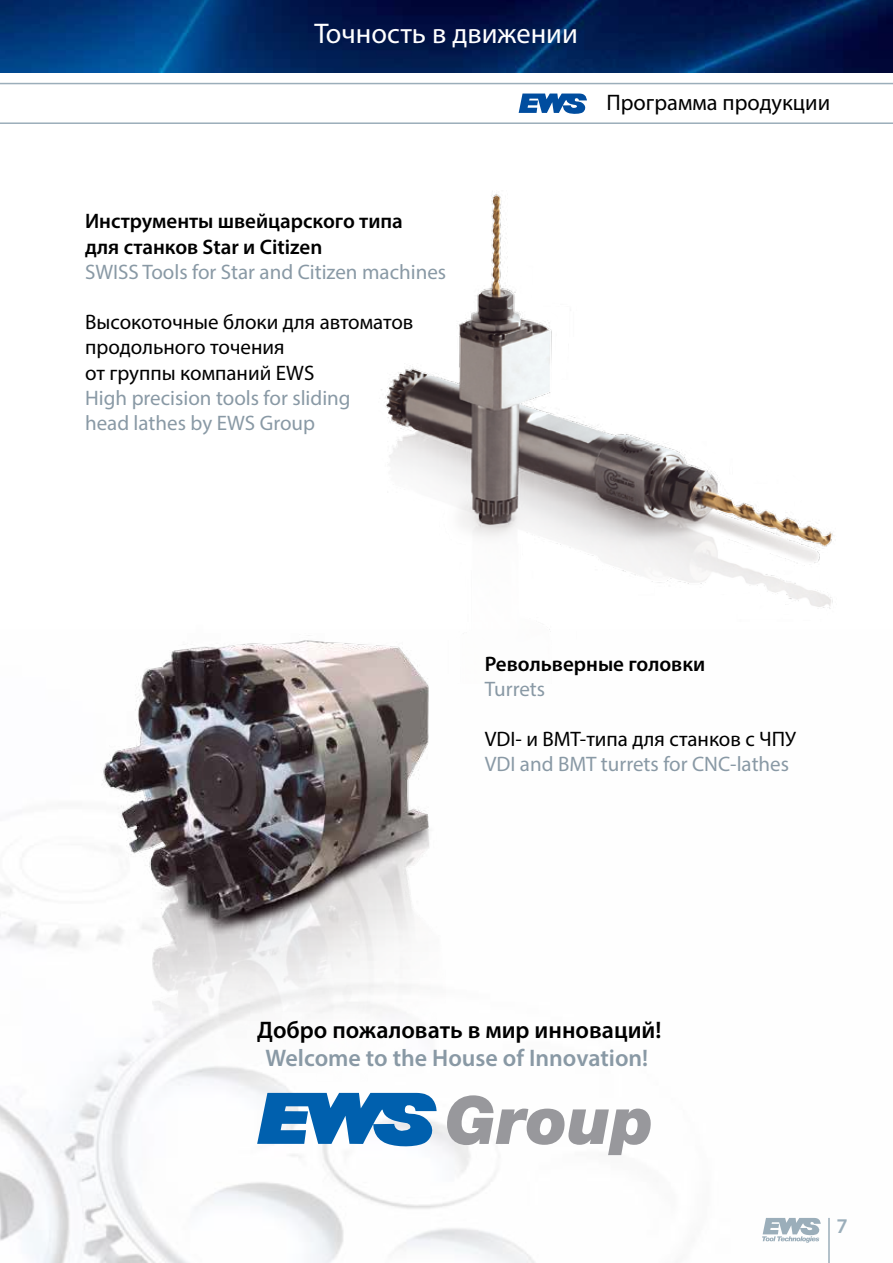
<style>
.page{position:relative;width:893px;height:1263px;background:#fff}
.page>*{position:absolute;margin:0;border:0;box-sizing:border-box;transform-origin:0 0}
.t1{font:28.5px "Myriad Pro";color:#fff}
.t2{font:600 24px "Myriad Pro";color:#8999a5}
.t3{font:600 24px "Myriad Pro";color:#000}
.t4{font:22.5px "Myriad Pro";color:#000}
.t5{font:21px/25.2px "Myriad Pro";color:#8999a5}
.t6{font:21px/25.2px "Myriad Pro";color:#000}
.t7{font:600 21px/25.2px "Myriad Pro";color:#000}
.t8{font:600 21px "Myriad Pro";color:#9baeba}
</style>
<div class="page">
<img style="left:0;top:0;width:893px;height:72px">
<hr style="left:0;top:83px;width:893px;height:1px;background:#9baeba">
<hr style="left:0;top:122px;width:893px;height:2px;background:#9baeba">
<img style="left:0;top:884px;width:621px;height:379px">
<img style="left:336px;top:82px;width:528px;height:548px">
<img style="left:32px;top:607px;width:478px;height:520px">
<svg style="left:257px;top:1093px;width:180px;height:55px"></svg>
<svg style="left:447px;top:1095px;width:204px;height:60px"></svg>
<hr style="left:828px;top:1218px;width:2px;height:45px;background:#9baeba">
<svg style="left:762px;top:1218px;width:59px;height:25px"></svg>
<h1 class="t1" style="left:314px;top:16px;width:265px">Точность в движении</h1>
<p class="t4" style="left:606px;top:89px;width:225px">Программа продукции</p>
<p class="t7" style="left:85px;top:208px;width:319px">Инструменты швейцарского типа для станков Star и Citizen</p>
<p class="t5" style="left:85px;top:259px;width:363px">SWISS Tools for Star and Citizen machines</p>
<p class="t6" style="left:85px;top:309px;width:330px">Высокоточные блоки для автоматов продольного точения<br>от группы компаний EWS</p>
<p class="t5" style="left:85px;top:385px;width:267px">High precision tools for sliding head lathes by EWS Group</p>
<p class="t7" style="left:485px;top:650px;width:222px">Револьверные головки</p>
<p class="t5" style="left:485px;top:676px;width:62px">Turrets</p>
<p class="t6" style="left:485px;top:726px;width:313px">VDI- и BMT-типа для станков с ЧПУ</p>
<p class="t5" style="left:485px;top:751px;width:306px">VDI and BMT turrets for CNC-lathes</p>
<p class="t3" style="left:257px;top:1014px;width:406px">Добро пожаловать в мир инноваций!</p>
<p class="t2" style="left:266px;top:1043px;width:384px">Welcome to the House of Innovation!</p>
<p class="t8" style="left:836px;top:1212px;width:13px">7</p>
</div>
